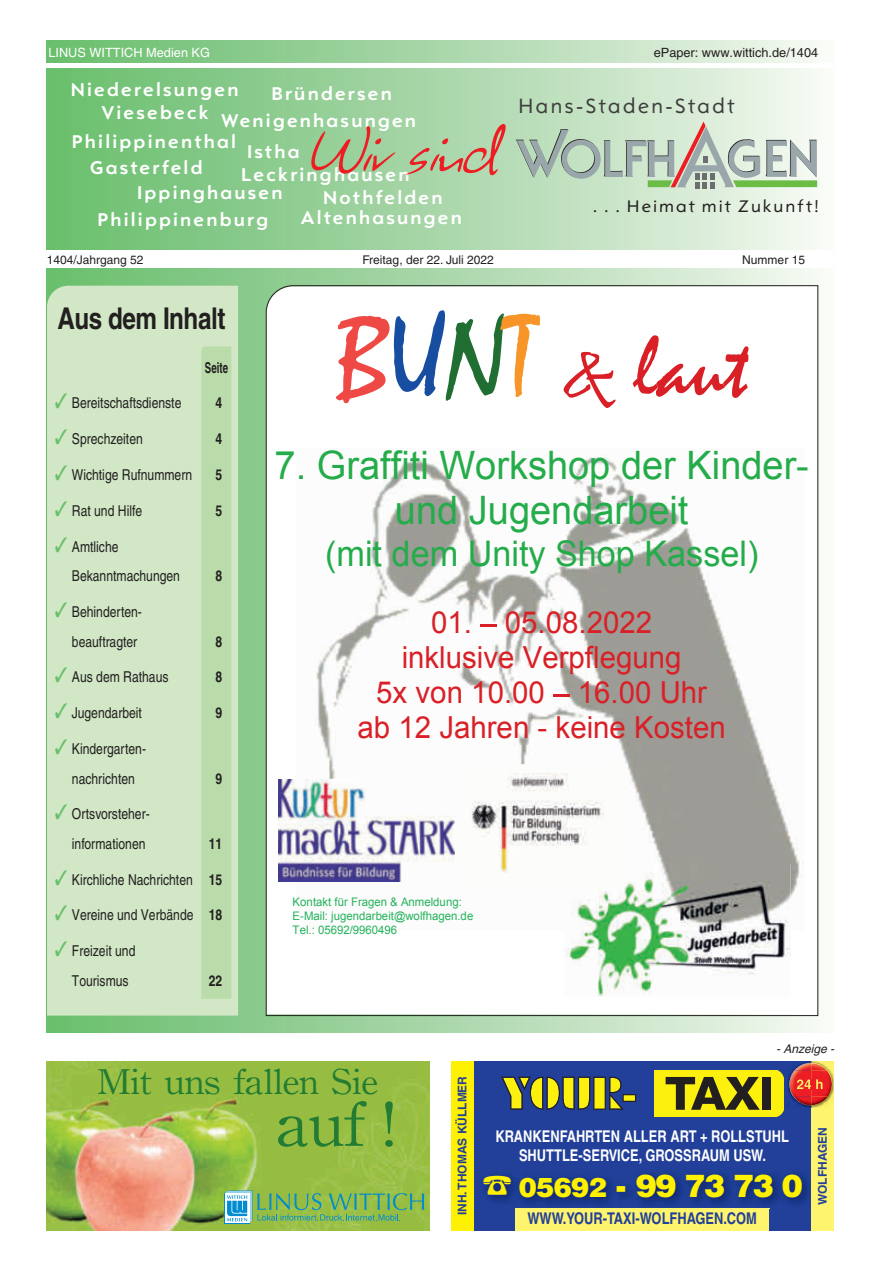
<style>
.page{position:relative;width:881px;height:1263px;background:#fff}
.page>*{position:absolute;margin:0;border:0;box-sizing:border-box;transform-origin:0 0}
.t1{font:67.5px "DF Kai Shu SB Estd BF";color:#237c33}
.t2{font:900 47.55px "Helvetica Neue";letter-spacing:.05em;color:#fff}
.t3{font:39.15px/45px "Arial";color:#24ac4a;text-align:center}
.t4{font:38.25px "DF Kai Shu SB Estd BF";color:#237c33}
.t5{font:35.25px "Arial";color:#24ac4a}
.t6{font:900 31.5px "Helvetica LT";color:#fff101}
.t7{font:30.3px/35px "Arial";color:#d92027;text-align:center}
.t8{font:700 30px "Helvetica LT";letter-spacing:-.02em;color:#231f20;scale:.81 1}
.t9{font:900 27px "Helvetica LT";letter-spacing:-.02em;color:#fff101}
.t10{font:21.6px "Opel Sans";letter-spacing:.125em;color:#3e3e3f;scale:.95 1}
.t11{font:700 19.35px "Opel Sans";letter-spacing:.115em;color:#fff}
.t12{font:17.4px "Opel Sans";color:#231f20}
.t13{font:700 16.2px/19.4px "Helvetica LT";color:#fff;text-align:center;scale:.8 1}
.t14{font:700 16.2px "Helvetica LT";color:#223f99;scale:.8 1}
.t15{font:15px/29.4px "Helvetica LT";color:#231f20;scale:.81 1}
.t16{font:700 15px "Helvetica LT";color:#231f20;scale:.81 1}
.t17{font:700 15px "Helvetica LT";color:#231f20;scale:.65 1}
.t18{font:12.75px "Helvetica LT";color:#231f20}
.t19{font:12.75px "Helvetica LT";color:#fff}
.t20{font:12px "Helvetica LT";color:#231f20}
.t21{font:700 12px "Helvetica LT";color:#223f99}
.t22{font:italic 12px "Helvetica LT";color:#231f20}
.t23{font:11.7px/13.5px "Arial";letter-spacing:.005em;color:#24b25b}
.s1{color:#68bf6b}
.s2{font-weight:700}
</style>
<div class="page">
<div style="left:47px;top:40px;width:786px;height:993px;background:linear-gradient(to right,#66bb6a,#f3f7f0)"></div>
<div style="left:47px;top:251px;width:786px;height:17px;background:#fff"></div>
<svg style="left:310px;top:126px;width:85px;height:48px;background:#a8b287"></svg>
<svg style="left:405px;top:124px;width:101px;height:51px;background:#b7b895"></svg>
<svg style="left:515px;top:122px;width:302px;height:66px;background:#bdcfbc"></svg>
<div style="left:47px;top:286px;width:191px;height:729px;background:#d1e7c5"></div>
<div style="left:201px;top:346px;width:30px;height:653px;background:#badcab"></div>
<hr style="left:47px;top:64px;width:786px;height:4px;background:#fff">
<svg style="left:266px;top:285px;width:552px;height:731px"></svg>
<div style="left:451px;top:1061px;width:382px;height:169px;background:#223f99"></div>
<div style="left:515px;top:1208px;width:254px;height:22px;background:#fff46d"></div>
<div style="left:451px;top:1061px;width:22px;height:169px;background:#fff101"></div>
<div style="left:811px;top:1061px;width:22px;height:169px;background:#fff46d"></div>
<img style="left:485px;top:1174px;width:323px;height:35px">
<img style="left:515px;top:1208px;width:254px;height:1px">
<svg style="left:501px;top:1070px;width:283px;height:47px"></svg>
<div style="left:762px;top:1077px;width:9px;height:33px;background:#231f20"></div>
<img style="left:788px;top:1061px;width:45px;height:47px">
<img style="left:794px;top:1063px;width:32px;height:7px">
<img style="left:794px;top:1070px;width:32px;height:26px">
<img style="left:796px;top:1079px;width:15px;height:10px">
<svg style="left:811px;top:1079px;width:11px;height:10px"></svg>
<img style="left:793px;top:1096px;width:35px;height:9px">
<img style="left:826px;top:1070px;width:5px;height:26px">
<img style="left:789px;top:1070px;width:5px;height:26px">
<img style="left:47px;top:1061px;width:382px;height:170px">
<div style="left:224px;top:1193px;width:26px;height:30px;background:#008cd0"></div>
<div style="left:225px;top:1193px;width:24px;height:30px;background:#fff"></div>
<svg style="left:225px;top:1190px;width:199px;height:32px;background:#80b86e"></svg>
<p class="t19" style="left:48px;top:45px;width:163px">LINUS WITTICH Medien KG</p>
<p class="t18" style="left:653px;top:45px;width:166px">ePaper: www.wittich.de/1404</p>
<p class="t11" style="left:71px;top:77px;width:169px">Niederelsungen</p>
<p class="t11" style="left:271px;top:82px;width:122px">Bründersen</p>
<p class="t11" style="left:101px;top:108px;width:316px">Viesebeck Wenigenhasungen</p>
<h3 class="t10" style="left:518px;top:93px;width:229px">Hans-Staden-Stadt</h3>
<p class="t11" style="left:72px;top:129px;width:166px">Philippinenthal</p>
<p class="t11" style="left:247px;top:140px;width:54px">Istha</p>
<p class="t11" style="left:90px;top:156px;width:114px">Gasterfeld</p>
<p class="t11" style="left:241px;top:162px;width:170px">Leckringhausen</p>
<p class="t11" style="left:137px;top:181px;width:147px">Ippinghausen</p>
<p class="t11" style="left:323px;top:186px;width:121px">Nothfelden</p>
<p class="t11" style="left:97px;top:207px;width:172px">Philippinenburg</p>
<p class="t11" style="left:300px;top:205px;width:162px">Altenhasungen</p>
<p class="t12" style="left:592px;top:196px;width:228px">. . . Heimat mit Zukunft!</p>
<p class="t20" style="left:47px;top:253px;width:98px">1404/Jahrgang 52</p>
<p class="t20" style="left:362px;top:253px;width:133px">Freitag, der 22. Juli 2022</p>
<p class="t20" style="left:742px;top:253px;width:64px">Nummer 15</p>
<h3 class="t8" style="left:57px;top:300px;width:209px">Aus dem Inhalt</h3>
<p class="t17" style="left:205px;top:358px;width:37px">Seite</p>
<p class="t15" style="left:55px;top:388px;width:158px"><span class="s1">✓</span> Bereitschaftsdienste</p>
<p class="t16" style="left:215px;top:394px;width:10px">4</p>
<p class="t15" style="left:55px;top:424px;width:110px"><span class="s1">✓</span> Sprechzeiten</p>
<p class="t16" style="left:215px;top:430px;width:10px">4</p>
<p class="t15" style="left:55px;top:460px;width:171px"><span class="s1">✓</span> Wichtige Rufnummern</p>
<p class="t16" style="left:215px;top:466px;width:10px">5</p>
<p class="t15" style="left:55px;top:496px;width:109px"><span class="s1">✓</span> Rat und Hilfe</p>
<p class="t16" style="left:215px;top:502px;width:10px">5</p>
<p class="t15" style="left:72px;top:532px;width:135px;text-indent:-17px"><span class="s1">✓</span> Amtliche<br>Bekanntmachungen</p>
<p class="t16" style="left:215px;top:567px;width:10px">8</p>
<p class="t15" style="left:72px;top:597px;width:88px;text-indent:-17px"><span class="s1">✓</span> Behinderten&shy;beauftragter</p>
<p class="t16" style="left:215px;top:632px;width:10px">8</p>
<p class="t15" style="left:55px;top:662px;width:142px"><span class="s1">✓</span> Aus dem Rathaus</p>
<p class="t16" style="left:215px;top:668px;width:10px">8</p>
<p class="t15" style="left:55px;top:698px;width:109px"><span class="s1">✓</span> Jugendarbeit</p>
<p class="t16" style="left:215px;top:704px;width:10px">9</p>
<p class="t15" style="left:55px;top:734px;width:114px;text-align:center"><span class="s1">✓</span> Kindergarten&shy;nachrichten</p>
<p class="t16" style="left:215px;top:769px;width:10px">9</p>
<p class="t15" style="left:55px;top:799px;width:119px;text-align:right"><span class="s1">✓</span> Ortsvorsteher&shy;informationen</p>
<p class="t16" style="left:209px;top:834px;width:18px">11</p>
<p class="t15" style="left:55px;top:865px;width:208px"><span class="s1">✓</span> Kirchliche Nachrichten <span class="s2">15</span></p>
<p class="t15" style="left:55px;top:900px;width:208px"><span class="s1">✓</span> Vereine und Verbände <span class="s2">18</span></p>
<p class="t15" style="left:72px;top:936px;width:80px;text-indent:-17px"><span class="s1">✓</span> Freizeit und<br>Tourismus</p>
<p class="t16" style="left:209px;top:971px;width:18px">22</p>
<h3 class="t3" style="left:274px;top:443px;width:535px">7. Graffiti Workshop der Kinder&shy;und Jugendarbeit</h3>
<h3 class="t5" style="left:325px;top:530px;width:435px">(mit dem Unity Shop Kassel)</h3>
<h3 class="t7" style="left:357px;top:605px;width:369px">01. 05.08.2022<br>inklusive Verpflegung<br>5x von 10.00 16.00 Uhr ab 12 Jahren - keine Kosten</h3>
<p class="t23" style="left:292px;top:896px;width:182px">Kontakt für Fragen &amp; Anmeldung:<br>E-Mail: jugendarbeit@wolfhagen.de<br>Tel.: 05692/9960496</p>
<p class="t22" style="left:775px;top:1042px;width:60px">- Anzeige -</p>
<h3 class="t4" style="left:98px;top:1061px;width:281px">Mit uns fallen Sie</h3>
<h1 class="t1" style="left:277px;top:1088px;width:120px">auf !</h1>
<p class="t21" style="left:455px;top:1215px;width:141px;rotate:-90deg">INH. THOMAS KÜLLMER</p>
<h2 class="t2" style="left:505px;top:1116px;width:279px">Wolfhagen</h2>
<p class="t13" style="left:495px;top:1126px;width:368px">KRANKENFAHRTEN ALLER ART + ROLLSTUHL<br>SHUTTLE-SERVICE, GROSSRAUM USW.</p>
<h3 class="t9" style="left:482px;top:1170px;width:126px">☎ 05692</h3>
<h3 class="t6" style="left:615px;top:1165px;width:188px">- 99 73 73 0</h3>
<p class="t14" style="left:527px;top:1208px;width:288px">WWW.YOUR-TAXI-WOLFHAGEN.COM</p>
<p class="t21" style="left:814px;top:1205px;width:79px;rotate:-90deg">WOLFHAGEN</p>
</div>
